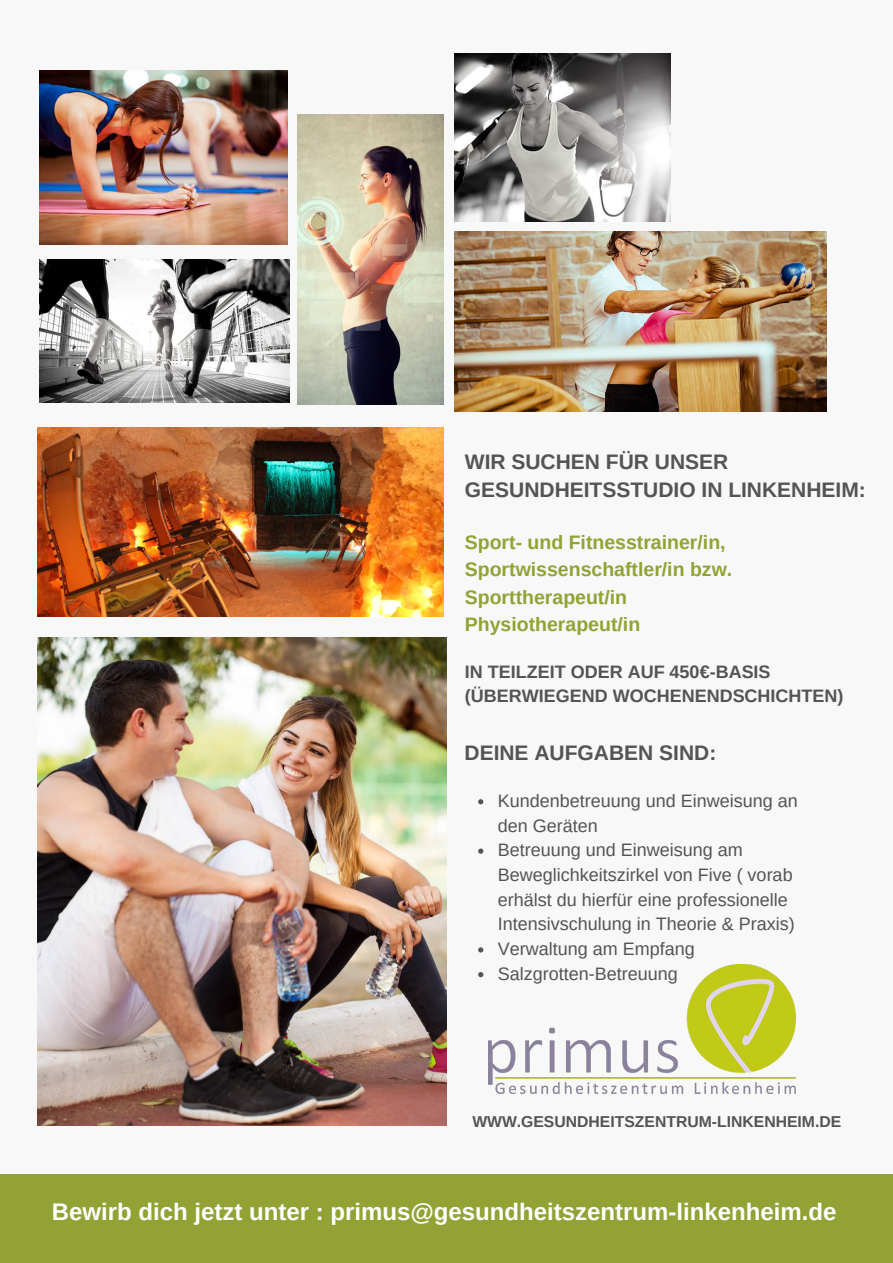
<style>
.page{position:relative;width:893px;height:1263px;background:#f8f8f8}
.page>*{position:absolute;margin:0;border:0;box-sizing:border-box;transform-origin:0 0}
.t1{font:700 24px "Arimo";color:#fff}
.t2{font:700 21px/28.6px "Arimo";color:#545454}
.t3{font:700 19.5px/27.3px "Arimo";color:#92a234}
.t4{font:18px/24.7px "Arimo";color:#545454}
.t5{font:700 18px/24.7px "Arimo";color:#545454}
.t6{font:700 15.75px "Arimo";color:#545454}
</style>
<div class="page">
<img style="left:39px;top:260px;width:250px;height:143px">
<img style="left:298px;top:115px;width:146px;height:290px">
<img style="left:454px;top:53px;width:216px;height:169px">
<img style="left:39px;top:70px;width:248px;height:175px">
<img style="left:454px;top:232px;width:372px;height:180px">
<div style="left:0;top:1174px;width:893px;height:89px;background:#92a234"></div>
<img style="left:38px;top:637px;width:408px;height:489px">
<img style="left:37px;top:428px;width:407px;height:188px">
<img style="left:489px;top:964px;width:306px;height:130px">
<svg style="left:478px;top:799px;width:5px;height:5px"></svg>
<svg style="left:478px;top:848px;width:5px;height:6px"></svg>
<svg style="left:478px;top:947px;width:5px;height:5px"></svg>
<svg style="left:478px;top:972px;width:5px;height:5px"></svg>
<p class="t2" style="left:465px;top:447px;width:402px">WIR SUCHEN FÜR UNSER<br>GESUNDHEITSSTUDIO IN LINKENHEIM:</p>
<p class="t3" style="left:465px;top:529px;width:269px">Sport- und Fit ness trai ner/in,<br>Sport wis sen schaft ler/in bzw.<br>Sport the ra peut/in<br>Physiotherapeut/in</p>
<p class="t5" style="left:465px;top:659px;width:380px">IN TEILZEIT ODER AUF 450€-BASIS (ÜBERWIEGEND WOCHENENDSCHICHTEN)</p>
<p class="t2" style="left:464px;top:738px;width:253px">DEINE AUFGABEN SIND:</p>
<p class="t4" style="left:498px;top:788px;width:302px">Kundenbetreuung und Einweisung an den Geräten<br>Betreuung und Einweisung am<br>Beweglichkeitszirkel von Five ( vorab erhälst du hierfür eine professionelle<br>Intensivschulung in Theorie &amp; Praxis)<br>Verwaltung am Empfang<br>Salzgrotten-Betreuung</p>
<p class="t6" style="left:472px;top:1112px;width:370px">WWW.GESUNDHEITSZENTRUM-LINKENHEIM.DE</p>
<h1 class="t1" style="left:52px;top:1198px;width:786px">Bewirb dich jetzt unter : primus@gesundheitszentrum-linkenheim.de</h1>
</div>
